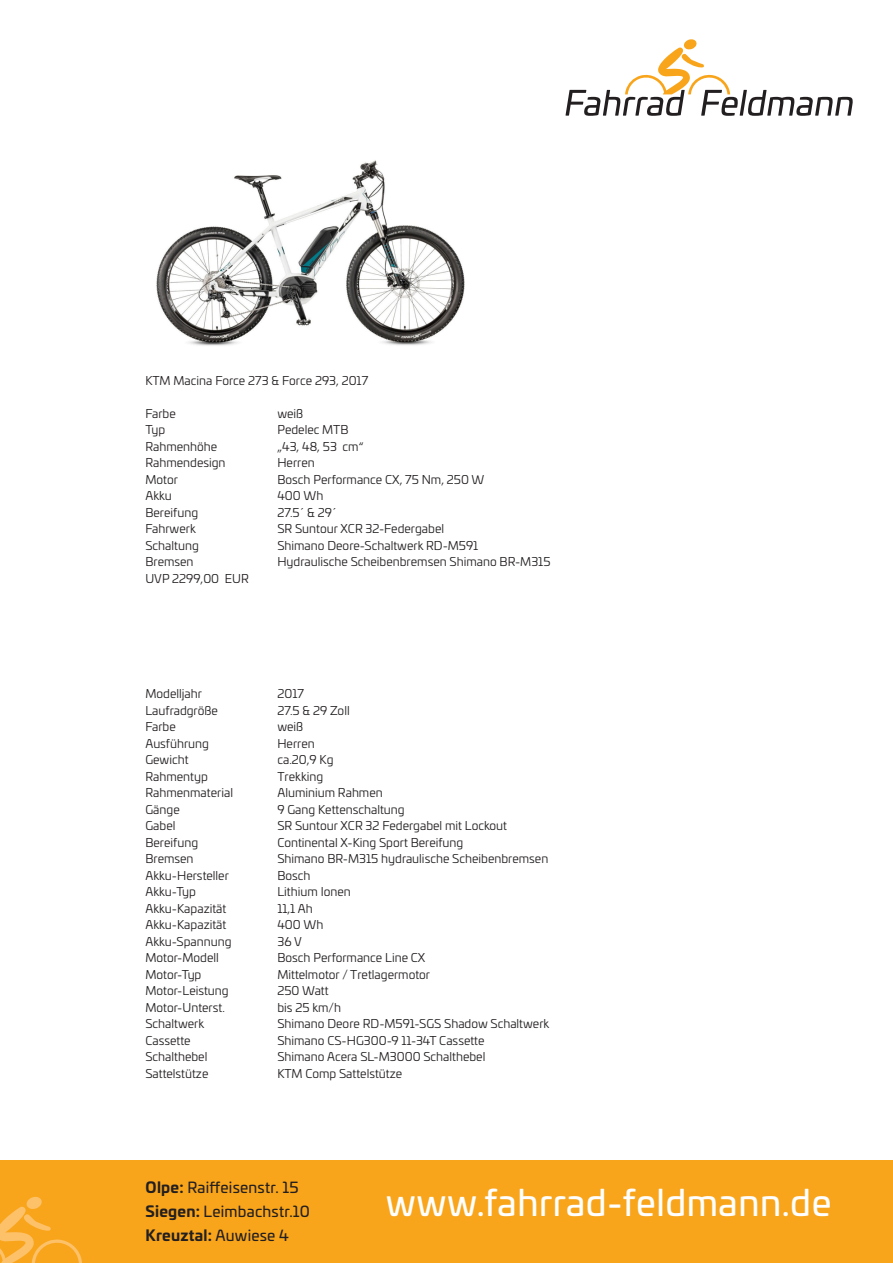
<style>
.page{position:relative;width:893px;height:1263px;background:#fff}
.page>*{position:absolute;margin:0;border:0;box-sizing:border-box;transform-origin:0 0}
.t1{font:36px "Univia Pro";letter-spacing:.015em;color:#fff}
.t2{font:15px "Univia Pro";letter-spacing:.015em;color:#231f20}
.t3{font:700 15px "Univia Pro";letter-spacing:.015em;color:#231f20}
.t4{font:12px "Univia Pro";color:#231f20}
.s1{font-weight:700}
.s2{font-weight:400}
</style>
<div class="page">
<div style="left:0;top:1161px;width:893px;height:102px;background:#f9a51b"></div>
<svg style="left:0;top:1197px;width:82px;height:66px"></svg>
<svg style="left:565px;top:39px;width:288px;height:77px"></svg>
<img style="left:156px;top:160px;width:309px;height:186px">
<p class="t4" style="left:145px;top:372px;width:224px">KTM Macina Force 273 &amp; Force 293, 2017</p>
<p class="t4" style="left:145px;top:405px;width:32px">Farbe</p>
<p class="t4" style="left:277px;top:405px;width:27px">weiß</p>
<p class="t4" style="left:145px;top:421px;width:21px">Typ</p>
<p class="t4" style="left:277px;top:421px;width:73px">Pedelec MTB</p>
<p class="t4" style="left:145px;top:438px;width:73px">Rahmenhöhe</p>
<p class="t4" style="left:277px;top:438px;width:88px">„43, 48, 53 cm“</p>
<p class="t4" style="left:145px;top:454px;width:82px">Rahmendesign</p>
<p class="t4" style="left:277px;top:454px;width:39px">Herren</p>
<p class="t4" style="left:145px;top:471px;width:34px">Motor</p>
<p class="t4" style="left:277px;top:471px;width:209px">Bosch Performance CX, 75 Nm, 250 W</p>
<p class="t4" style="left:145px;top:487px;width:28px">Akku</p>
<p class="t4" style="left:277px;top:487px;width:47px">400 Wh</p>
<p class="t4" style="left:145px;top:504px;width:54px">Bereifung</p>
<p class="t4" style="left:277px;top:504px;width:61px">27.5´ &amp; 29´</p>
<p class="t4" style="left:145px;top:520px;width:52px">Fahrwerk</p>
<p class="t4" style="left:277px;top:520px;width:168px">SR Suntour XCR 32-Federgabel</p>
<p class="t4" style="left:145px;top:537px;width:55px">Schaltung</p>
<p class="t4" style="left:277px;top:537px;width:202px">Shimano Deore-Schaltwerk RD-M591</p>
<p class="t4" style="left:145px;top:553px;width:50px">Bremsen</p>
<p class="t4" style="left:277px;top:553px;width:275px">Hydraulische Scheibenbremsen Shimano BR-M315</p>
<p class="t4" style="left:145px;top:570px;width:105px">UVP 2299,00 EUR</p>
<p class="t4" style="left:145px;top:685px;width:58px">Modelljahr</p>
<p class="t4" style="left:277px;top:685px;width:28px">2017</p>
<p class="t4" style="left:145px;top:702px;width:74px">Laufradgröße</p>
<p class="t4" style="left:277px;top:702px;width:74px">27.5 &amp; 29 Zoll</p>
<p class="t4" style="left:145px;top:718px;width:32px">Farbe</p>
<p class="t4" style="left:277px;top:718px;width:27px">weiß</p>
<p class="t4" style="left:145px;top:735px;width:65px">Ausführung</p>
<p class="t4" style="left:277px;top:735px;width:39px">Herren</p>
<p class="t4" style="left:145px;top:751px;width:45px">Gewicht</p>
<p class="t4" style="left:277px;top:751px;width:58px">ca.20,9 Kg</p>
<p class="t4" style="left:145px;top:768px;width:64px">Rahmentyp</p>
<p class="t4" style="left:277px;top:768px;width:47px">Trekking</p>
<p class="t4" style="left:145px;top:784px;width:89px">Rahmenmaterial</p>
<p class="t4" style="left:277px;top:784px;width:107px">Aluminium Rahmen</p>
<p class="t4" style="left:145px;top:801px;width:36px">Gänge</p>
<p class="t4" style="left:277px;top:801px;width:129px">9 Gang Kettenschaltung</p>
<p class="t4" style="left:145px;top:817px;width:32px">Gabel</p>
<p class="t4" style="left:277px;top:817px;width:231px">SR Suntour XCR 32 Federgabel mit Lockout</p>
<p class="t4" style="left:145px;top:834px;width:54px">Bereifung</p>
<p class="t4" style="left:277px;top:834px;width:187px">Continental X-King Sport Bereifung</p>
<p class="t4" style="left:145px;top:850px;width:50px">Bremsen</p>
<p class="t4" style="left:277px;top:850px;width:272px">Shimano BR-M315 hydraulische Scheibenbremsen</p>
<p class="t4" style="left:145px;top:867px;width:85px">Akku-Hersteller</p>
<p class="t4" style="left:277px;top:867px;width:35px">Bosch</p>
<p class="t4" style="left:145px;top:883px;width:52px">Akku-Typ</p>
<p class="t4" style="left:277px;top:883px;width:75px">Lithium Ionen</p>
<p class="t4" style="left:145px;top:900px;width:82px">Akku-Kapazität</p>
<p class="t4" style="left:277px;top:900px;width:37px">11,1 Ah</p>
<p class="t4" style="left:145px;top:916px;width:82px">Akku-Kapazität</p>
<p class="t4" style="left:277px;top:916px;width:47px">400 Wh</p>
<p class="t4" style="left:145px;top:933px;width:88px">Akku-Spannung</p>
<p class="t4" style="left:277px;top:933px;width:26px">36 V</p>
<p class="t4" style="left:145px;top:949px;width:75px">Motor-Modell</p>
<p class="t4" style="left:277px;top:949px;width:149px">Bosch Performance Line CX</p>
<p class="t4" style="left:145px;top:966px;width:58px">Motor-Typ</p>
<p class="t4" style="left:277px;top:966px;width:154px">Mittelmotor / Tretlagermotor</p>
<p class="t4" style="left:145px;top:982px;width:85px">Motor-Leistung</p>
<p class="t4" style="left:277px;top:982px;width:53px">250 Watt</p>
<p class="t4" style="left:145px;top:999px;width:81px">Motor-Unterst.</p>
<p class="t4" style="left:277px;top:999px;width:65px">bis 25 km/h</p>
<p class="t4" style="left:145px;top:1015px;width:60px">Schaltwerk</p>
<p class="t4" style="left:277px;top:1015px;width:273px">Shimano Deore RD-M591-SGS Shadow Schaltwerk</p>
<p class="t4" style="left:145px;top:1032px;width:47px">Cassette</p>
<p class="t4" style="left:277px;top:1032px;width:209px">Shimano CS-HG300-9 11-34T Cassette</p>
<p class="t4" style="left:145px;top:1048px;width:63px">Schalthebel</p>
<p class="t4" style="left:277px;top:1048px;width:209px">Shimano Acera SL-M3000 Schalthebel</p>
<p class="t4" style="left:145px;top:1065px;width:64px">Sattelstütze</p>
<p class="t4" style="left:277px;top:1065px;width:126px">KTM Comp Sattelstütze</p>
<p class="t2" style="left:146px;top:1176px;width:154px"><span class="s1">Olpe:</span> Raiffeisenstr. 15</p>
<p class="t2" style="left:146px;top:1200px;width:166px"><span class="s1">Siegen:</span> Leimbachstr.10</p>
<p class="t3" style="left:146px;top:1223px;width:145px">Kreuztal: <span class="s2">Auwiese 4</span></p>
<p class="t1" style="left:386px;top:1176px;width:447px">www.fahrrad-feldmann.de</p>
</div>
